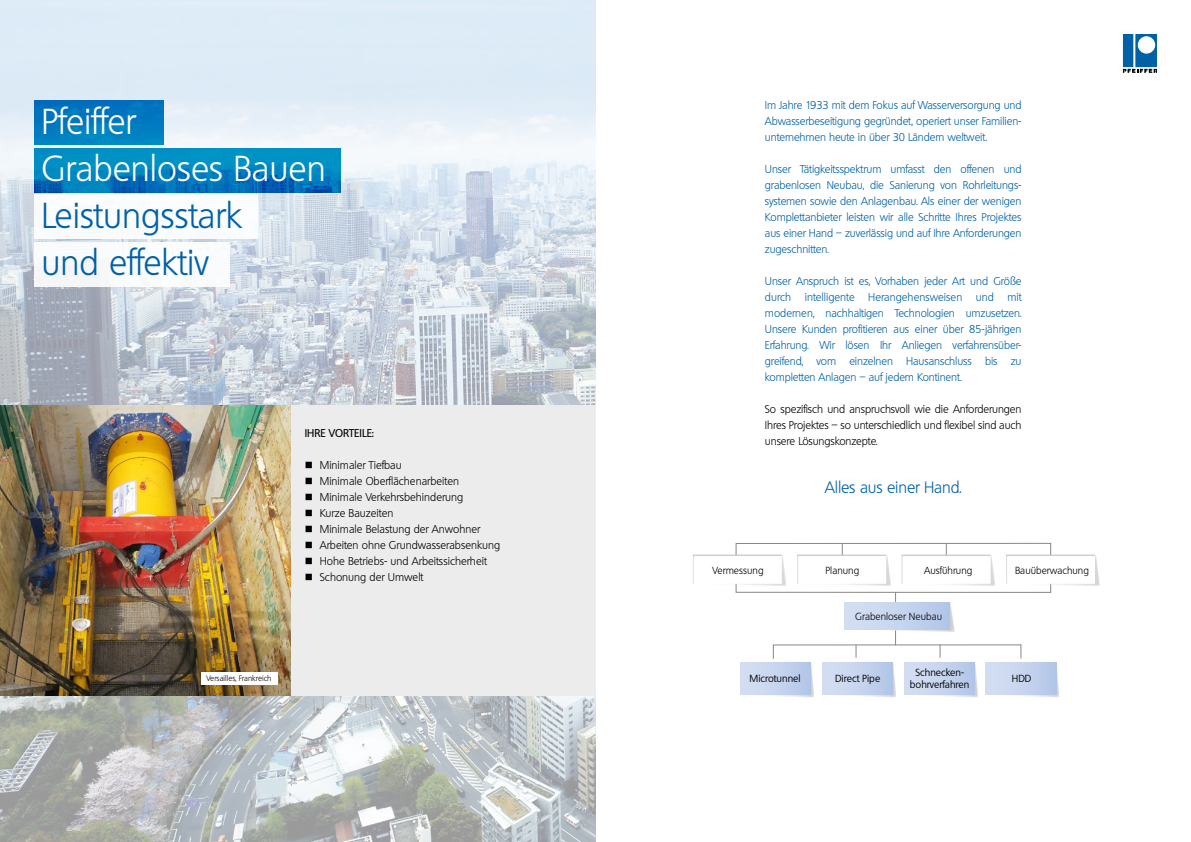
<style>
.page{position:relative;width:1191px;height:842px;background:#fff}
.page>*{position:absolute;margin:0;border:0;box-sizing:border-box;transform-origin:0 0}
.t1{font:300 35px/47px "Quebec";color:#0061a7}
.t2{font:300 35px/47px "Quebec";color:#fff}
.t3{font:300 16px "Quebec";letter-spacing:-.01em;color:#0061a7}
.t4{font:300 11px/16px "Quebec";letter-spacing:-.01em;color:#0061a7;text-align:justify}
.t5{font:300 11px/16px "Quebec";color:#000;text-align:justify}
.t6{font:500 11px "Quebec";color:#000}
.t7{font:300 10px "Quebec";color:#000}
.t8{font:10px/12px "Quebec";color:#000;text-align:center}
.t9{font:300 7.7px "Quebec";color:#000}
</style>
<div class="page">
<img style="left:0;top:0;width:595px;height:842px">
<svg style="left:1123px;top:34px;width:34px;height:39px"></svg>
<img style="left:0;top:405px;width:291px;height:291px">
<div style="left:291px;top:405px;width:304px;height:291px;background:#ececed"></div>
<div style="left:34px;top:100px;width:130px;height:45px;background:linear-gradient(to bottom,#006cbd,#0089c3)"></div>
<svg style="left:34px;top:148px;width:306px;height:45px;background:#0081bf"></svg>
<div style="left:34px;top:195px;width:223px;height:44px;background:#fff"></div>
<div style="left:34px;top:242px;width:196px;height:45px;background:#fff"></div>
<hr style="left:895px;top:592px;width:1px;height:53px;background:#878786">
<svg style="left:846px;top:603px;width:109px;height:29px"></svg>
<div style="left:845px;top:602px;width:104px;height:27px;background:linear-gradient(to right,#d8e1f4,#b4c8e8)"></div>
<svg style="left:905px;top:647px;width:73px;height:50px"></svg>
<div style="left:735px;top:543px;width:316px;height:20px;border:1px solid #878786"></div>
<svg style="left:693px;top:544px;width:407px;height:49px"></svg>
<svg style="left:823px;top:645px;width:73px;height:52px"></svg>
<div style="left:822px;top:663px;width:70px;height:32px;background:linear-gradient(to right,#d8e1f4,#b5c8e9)"></div>
<svg style="left:777px;top:663px;width:37px;height:34px"></svg>
<div style="left:740px;top:663px;width:70px;height:32px;background:linear-gradient(to right,#d8e1f4,#b5c8e9)"></div>
<svg style="left:1022px;top:663px;width:37px;height:34px"></svg>
<div style="left:986px;top:663px;width:70px;height:32px;background:linear-gradient(to right,#d8e1f4,#b5c8e9)"></div>
<div style="left:201px;top:672px;width:77px;height:12px;background:#fff"></div>
<h1 class="t2" style="left:41px;top:98px;width:286px">Pfeiffer<br>Grabenloses Bauen</h1>
<h1 class="t1" style="left:41px;top:192px;width:202px">Leistungsstark und effektiv</h1>
<p class="t6" style="left:305px;top:426px;width:71px">IHRE VORTEILE:</p>
<p class="t5" style="left:305px;top:457px;width:98px">■ Minimaler Tiefbau</p>
<p class="t5" style="left:305px;top:473px;width:156px">■ Minimale Oberflächenarbeiten</p>
<p class="t5" style="left:305px;top:489px;width:160px">■ Minimale Verkehrsbehinderung</p>
<p class="t5" style="left:305px;top:505px;width:90px">■ Kurze Bauzeiten</p>
<p class="t5" style="left:305px;top:521px;width:177px">■ Minimale Belastung der Anwohner</p>
<p class="t5" style="left:305px;top:537px;width:197px">■ Arbeiten ohne Grundwasserabsenkung</p>
<p class="t5" style="left:305px;top:553px;width:183px">■ Hohe Betriebs- und Arbeitssicherheit</p>
<p class="t5" style="left:305px;top:569px;width:120px">■ Schonung der Umwelt</p>
<p class="t4" style="left:765px;top:97px;width:258px">Im Jahre 1933 mit dem Fokus auf Wasserversorgung und Abwasserbeseitigung gegründet, operiert unser Familien&shy;unternehmen heute in über 30 Ländern weltweit.</p>
<p class="t4" style="left:765px;top:161px;width:258px">Unser Tätigkeitsspektrum umfasst den offenen und grabenlosen Neubau, die Sanierung von Rohrleitungs&shy;systemen sowie den Anlagenbau. Als einer der wenigen Komplettanbieter leisten wir alle Schritte Ihres Projektes aus einer Hand – zuverlässig und auf Ihre Anforderungen zugeschnitten.</p>
<p class="t4" style="left:765px;top:273px;width:258px">Unser Anspruch ist es, Vorhaben jeder Art und Größe durch intelligente Herangehensweisen und mit modernen, nachhaltigen Technologien umzusetzen.<br>Unsere Kunden profitieren aus einer über 85-jährigen Erfahrung. Wir lösen Ihr Anliegen verfahrensüber&shy;greifend, vom einzelnen Hausanschluss bis zu kompletten Anlagen – auf jedem Kontinent.</p>
<p class="t5" style="left:765px;top:401px;width:258px">So spezifisch und anspruchsvoll wie die Anforderungen Ihres Projektes – so unterschiedlich und flexibel sind auch unsere Lösungskonzepte.</p>
<h2 class="t3" style="left:825px;top:477px;width:138px">Alles aus einer Hand.</h2>
<p class="t7" style="left:712px;top:564px;width:53px">Vermessung</p>
<p class="t7" style="left:825px;top:564px;width:35px">Planung</p>
<p class="t7" style="left:924px;top:564px;width:50px">Ausführung</p>
<p class="t7" style="left:1015px;top:564px;width:75px">Bauüberwachung</p>
<p class="t7" style="left:855px;top:610px;width:88px">Grabenloser Neubau</p>
<p class="t8" style="left:910px;top:666px;width:61px">Schnecken&shy;bohrverfahren</p>
<p class="t8" style="left:749px;top:672px;width:53px">Microtunnel</p>
<p class="t8" style="left:835px;top:672px;width:47px">Direct Pipe</p>
<p class="t9" style="left:206px;top:673px;width:67px">Versailles, Frankreich</p>
<p class="t8" style="left:1012px;top:672px;width:21px">HDD</p>
</div>
